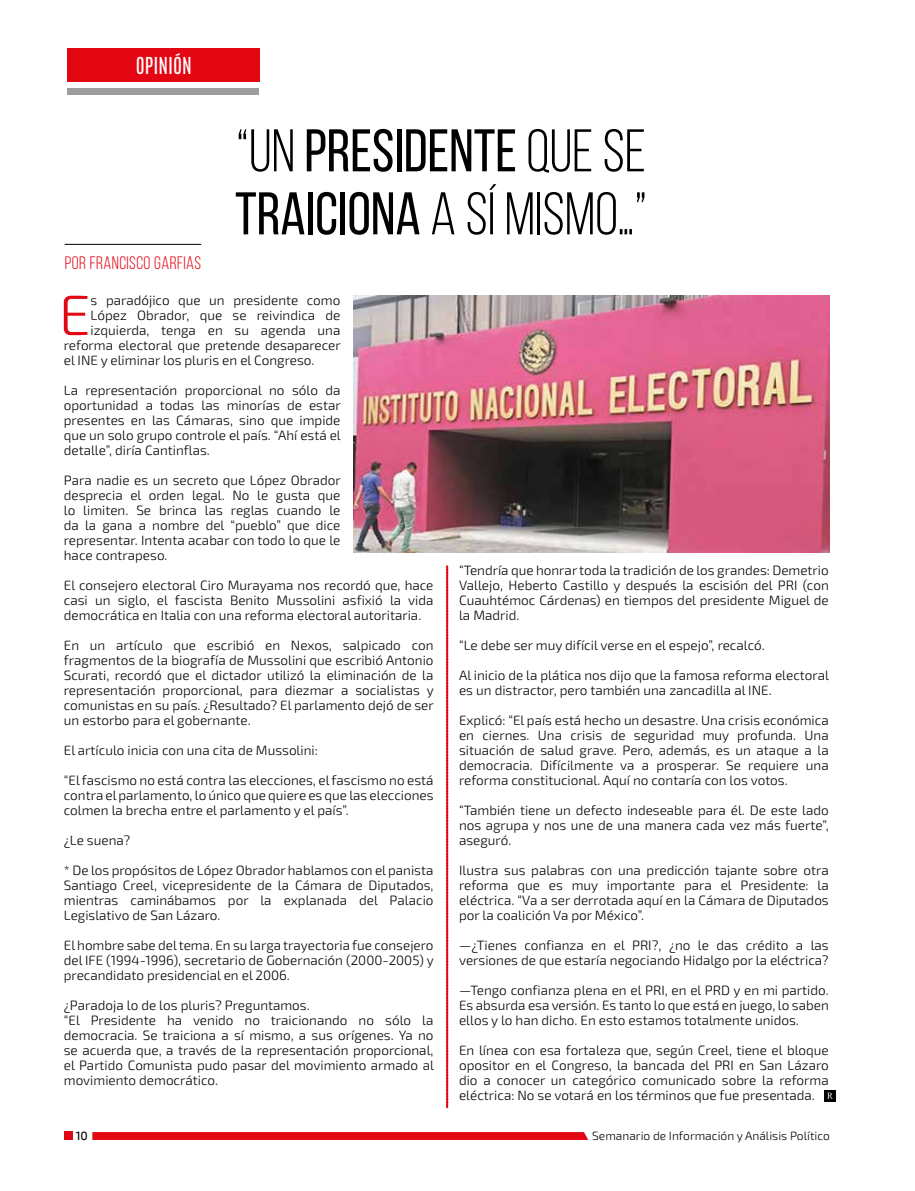
<style>
.page{position:relative;width:915px;height:1191px;background:#fff}
.page>*{position:absolute;margin:0;border:0;box-sizing:border-box;transform-origin:0 0}
.t1{font:60px/63px "Bebas Neue";color:#000}
.t2{font:300 57px "Exo 2";color:#e30613}
.t3{font:19.5px "Antonio";color:#fff}
.t4{font:18px "Bebas Neue";letter-spacing:.025em;color:#e30613}
.t5{font:300 13.5px/15px "Exo 2";color:#000;text-align:justify}
.t6{font:300 12px "Exo 2";color:#000}
.t7{font:500 12px "Exo 2";color:#000}
.s1{font-style:inherit}
</style>
<div class="page">
<div style="left:64px;top:1131px;width:8px;height:9px;background:#e30613"></div>
<svg style="left:92px;top:1132px;width:496px;height:8px;background:#e30a17"></svg>
<div style="left:67px;top:48px;width:192px;height:34px;background:#e30613"></div>
<div style="left:67px;top:89px;width:191px;height:6px;background:#9d9d9c"></div>
<svg style="left:446px;top:565px;width:2px;height:543px"></svg>
<div style="left:823px;top:1090px;width:12px;height:11px;background:#000"></div>
<svg style="left:827px;top:1092px;width:5px;height:6px"></svg>
<hr style="left:65px;top:244px;width:136px;height:1px;background:#000">
<img style="left:353px;top:296px;width:476px;height:257px">
<h3 class="t3" style="left:136px;top:51px;width:57px">OPINIÓN</h3>
<h3 class="t4" style="left:65px;top:253px;width:138px">POR FRANCISCO GARFIAS</h3>
<h1 class="t1" style="left:235px;top:119px;width:413px"><span class="s1">“UN</span> PRESIDENTE <span class="s1">QUE SE<br></span>TRAICIONA <span class="s1">A SÍ MISMO…”</span></h1>
<h2 class="t2" style="left:59px;top:282px;width:33px">E</h2>
<p class="t5" style="left:91px;top:293px;width:251px">s paradójico que un presidente como</p>
<p class="t5" style="left:91px;top:308px;width:251px">López Obrador, que se reivindica de</p>
<p class="t5" style="left:91px;top:323px;width:251px">izquierda, tenga en su agenda una</p>
<p class="t5" style="left:64px;top:338px;width:278px">reforma electoral que pretende desaparecer</p>
<p class="t5" style="left:64px;top:353px;width:252px">el INE y eliminar los pluris en el Congreso.</p>
<p class="t5" style="left:64px;top:383px;width:278px">La representación proporcional no sólo da oportunidad a todas las minorías de estar presentes en las Cámaras, sino que impide que un solo grupo controle el país. “Ahí está el detalle”, diría Cantinflas.</p>
<p class="t5" style="left:64px;top:473px;width:278px">Para nadie es un secreto que López Obrador desprecia el orden legal. No le gusta que lo limiten. Se brinca las reglas cuando le da la gana a nombre del “pueblo” que dice representar. Intenta acabar con todo lo que le hace contrapeso.</p>
<p class="t5" style="left:64px;top:578px;width:371px">El consejero electoral Ciro Murayama nos recordó que, hace casi un siglo, el fascista Benito Mussolini asfixió la vida democrática en Italia con una reforma electoral autoritaria.</p>
<p class="t5" style="left:64px;top:638px;width:371px">En un artículo que escribió en Nexos, salpicado con fragmentos de la biografía de Mussolini que escribió Antonio Scurati, recordó que el dictador utilizó la eliminación de la representación proporcional, para diezmar a socialistas y comunistas en su país. ¿Resultado? El parlamento dejó de ser un estorbo para el gobernante.</p>
<p class="t5" style="left:64px;top:743px;width:255px">El artículo inicia con una cita de Mussolini:</p>
<p class="t5" style="left:64px;top:773px;width:371px">“El fascismo no está contra las elecciones, el fascismo no está contra el parlamento, lo único que quiere es que las elecciones colmen la brecha entre el parlamento y el país”.</p>
<p class="t5" style="left:64px;top:833px;width:68px">¿Le suena?</p>
<p class="t5" style="left:64px;top:863px;width:371px">* De los propósitos de López Obrador hablamos con el panista Santiago Creel, vicepresidente de la Cámara de Diputados, mientras caminábamos por la explanada del Palacio Legislativo de San Lázaro.</p>
<p class="t5" style="left:64px;top:938px;width:371px">El hombre sabe del tema. En su larga trayectoria fue consejero del IFE (1994-1996), secretario de Gobernación (2000-2005) y precandidato presidencial en el 2006.</p>
<p class="t5" style="left:64px;top:998px;width:371px;text-align:left">¿Paradoja lo de los pluris? Preguntamos.<br>“El Presidente ha venido no traicionando no sólo la democracia. Se traiciona a sí mismo, a sus orígenes. Ya no se acuerda que, a través de la representación proporcional, el Partido Comunista pudo pasar del movimiento armado al movimiento democrático.</p>
<p class="t5" style="left:459px;top:563px;width:371px">“Tendría que honrar toda la tradición de los grandes: Demetrio Vallejo, Heberto Castillo y después la escisión del PRI (con Cuauhtémoc Cárdenas) en tiempos del presidente Miguel de la Madrid.</p>
<p class="t5" style="left:459px;top:638px;width:307px">“Le debe ser muy difícil verse en el espejo”, recalcó.</p>
<p class="t5" style="left:459px;top:668px;width:371px">Al inicio de la plática nos dijo que la famosa reforma electoral es un distractor, pero también una zancadilla al INE.</p>
<p class="t5" style="left:459px;top:713px;width:371px">Explicó: “El país está hecho un desastre. Una crisis económica en ciernes. Una crisis de seguridad muy profunda. Una situación de salud grave. Pero, además, es un ataque a la democracia. Difícilmente va a prosperar. Se requiere una reforma constitucional. Aquí no contaría con los votos.</p>
<p class="t5" style="left:459px;top:803px;width:371px">“También tiene un defecto indeseable para él. De este lado nos agrupa y nos une de una manera cada vez más fuerte”, aseguró.</p>
<p class="t5" style="left:459px;top:863px;width:371px">Ilustra sus palabras con una predicción tajante sobre otra reforma que es muy importante para el Presidente: la eléctrica. “Va a ser derrotada aquí en la Cámara de Diputados por la coalición Va por México”.</p>
<p class="t5" style="left:459px;top:938px;width:371px">—¿Tienes confianza en el PRI?, ¿no le das crédito a las versiones de que estaría negociando Hidalgo por la eléctrica?</p>
<p class="t5" style="left:459px;top:983px;width:371px">—Tengo confianza plena en el PRI, en el PRD y en mi partido.<br>Es absurda esa versión. Es tanto lo que está en juego, lo saben ellos y lo han dicho. En esto estamos totalmente unidos.</p>
<p class="t5" style="left:459px;top:1043px;width:371px">En línea con esa fortaleza que, según Creel, tiene el bloque opositor en el Congreso, la bancada del PRI en San Lázaro dio a conocer un categórico comunicado sobre la reforma eléctrica: No se votará en los términos que fue presentada.</p>
<p class="t7" style="left:76px;top:1128px;width:14px">10</p>
<p class="t6" style="left:592px;top:1128px;width:239px">Semanario de Información y Análisis Político</p>
</div>
